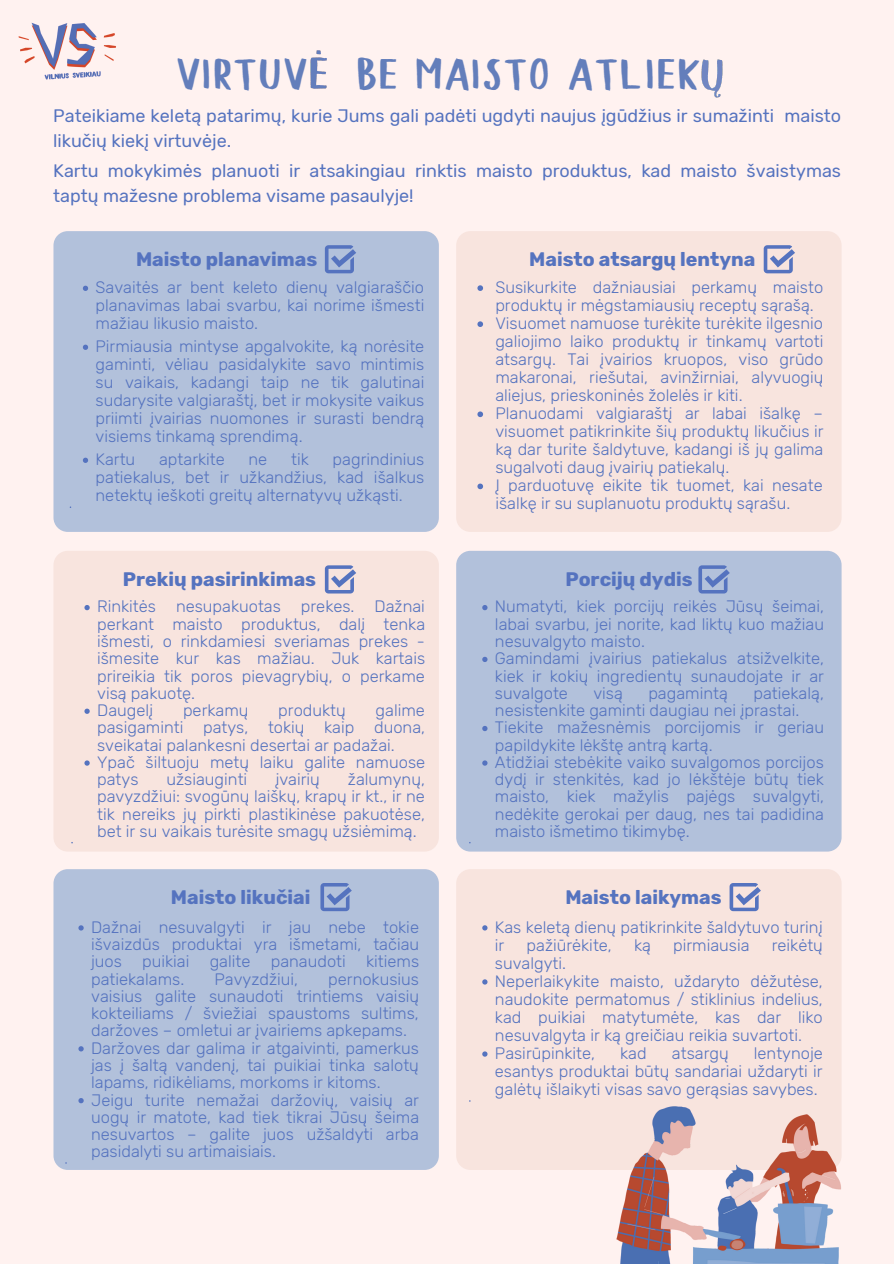
<style>
.page{position:relative;width:894px;height:1264px;background:#fff}
.page>*{position:absolute;margin:0;border:0;box-sizing:border-box;transform-origin:0 0}
.t1{font:45px "Blodders";letter-spacing:.035em;color:#637ebb}
.t2{font:700 19.5px "Rubik";color:#5573bf}
.t3{font:18px/25px "Rubik";color:#5573bf}
.t4{font:300 16.5px/17.2px "Rubik";color:#5573bf;text-align:justify}
</style>
<div class="page">
<div style="left:0;top:0;width:893px;height:1263px;background:#fff2f0"></div>
<img style="left:18px;top:22px;width:98px;height:58px">
<div style="left:53px;top:231px;width:386px;height:301px;background:#b2c1db;border-radius:14px"></div>
<div style="left:53px;top:551px;width:386px;height:300px;background:#f8e4de;border-radius:14px"></div>
<div style="left:456px;top:231px;width:385px;height:301px;background:#f8e4de;border-radius:14px"></div>
<div style="left:456px;top:551px;width:385px;height:300px;background:#b2c1db;border-radius:14px"></div>
<svg style="left:325px;top:245px;width:31px;height:28px"></svg>
<svg style="left:763px;top:245px;width:31px;height:28px"></svg>
<svg style="left:325px;top:565px;width:31px;height:28px"></svg>
<svg style="left:698px;top:565px;width:31px;height:28px"></svg>
<div style="left:53px;top:869px;width:386px;height:300px;background:#b2c1db;border-radius:14px"></div>
<div style="left:456px;top:869px;width:385px;height:300px;background:#f8e4de;border-radius:14px"></div>
<svg style="left:320px;top:883px;width:32px;height:28px"></svg>
<img style="left:582px;top:1103px;width:260px;height:160px">
<svg style="left:729px;top:883px;width:31px;height:28px"></svg>
<img style="left:310px;top:51px;width:17px;height:38px">
<img style="left:701px;top:59px;width:21px;height:38px">
<svg style="left:83px;top:286px;width:5px;height:5px"></svg>
<svg style="left:83px;top:344px;width:5px;height:6px"></svg>
<svg style="left:83px;top:457px;width:5px;height:6px"></svg>
<svg style="left:477px;top:285px;width:6px;height:6px"></svg>
<svg style="left:477px;top:321px;width:6px;height:6px"></svg>
<svg style="left:477px;top:411px;width:6px;height:6px"></svg>
<svg style="left:477px;top:483px;width:6px;height:6px"></svg>
<svg style="left:84px;top:605px;width:6px;height:5px"></svg>
<svg style="left:84px;top:708px;width:6px;height:6px"></svg>
<svg style="left:84px;top:760px;width:6px;height:5px"></svg>
<svg style="left:482px;top:605px;width:5px;height:5px"></svg>
<svg style="left:482px;top:656px;width:5px;height:6px"></svg>
<svg style="left:482px;top:726px;width:5px;height:5px"></svg>
<svg style="left:482px;top:760px;width:5px;height:5px"></svg>
<svg style="left:78px;top:925px;width:6px;height:5px"></svg>
<svg style="left:78px;top:1046px;width:6px;height:5px"></svg>
<svg style="left:78px;top:1098px;width:6px;height:5px"></svg>
<svg style="left:482px;top:925px;width:5px;height:5px"></svg>
<svg style="left:482px;top:979px;width:5px;height:5px"></svg>
<svg style="left:482px;top:1051px;width:5px;height:5px"></svg>
<p class="t1" style="left:178px;top:56px;width:524px">VIRTUV BE MAISTO ATLIEK</p>
<p class="t3" style="left:53px;top:104px;width:789px">Pateikiame keletą patarimų, kurie Jums gali padėti ugdyti naujus įgūdžius ir sumažinti maisto likučių kiekį virtuvėje.</p>
<p class="t3" style="left:53px;top:158px;width:789px">Kartu mokykimės planuoti ir atsakingiau rinktis maisto produktus, kad maisto švaistymas taptų mažesne problema visame pasaulyje!</p>
<p class="t2" style="left:136px;top:248px;width:183px">Maisto planavimas</p>
<p class="t4" style="left:95px;top:278px;width:330px;line-height:18px">Savaitės ar bent keleto dienų valgiaraščio planavimas labai svarbu, kai norime išmesti mažiau likusio maisto.</p>
<p class="t4" style="left:95px;top:337px;width:330px;line-height:18px">Pirmiausia mintyse apgalvokite, ką norėsite gaminti, vėliau pasidalykite savo mintimis su vaikais, kadangi taip ne tik galutinai sudarysite valgiaraštį, bet ir mokysite vaikus priimti įvairias nuomones ir surasti bendrą visiems tinkamą sprendimą.</p>
<p class="t4" style="left:95px;top:451px;width:41px">Kartu</p>
<p class="t4" style="left:159px;top:451px;width:67px">aptarkite</p>
<p class="t4" style="left:248px;top:451px;width:20px">ne</p>
<p class="t4" style="left:291px;top:451px;width:19px">tik</p>
<p class="t4" style="left:95px;top:450px;width:330px;line-height:18px;text-indent:237px">pagrindinius patiekalus, bet ir užkandžius, kad išalkus netektų ieškoti greitų alternatyvų užkąsti.</p>
<p class="t2" style="left:123px;top:568px;width:194px">Prekių pasirinkimas</p>
<p class="t4" style="left:97px;top:598px;width:329px">Rinkitės nesupakuotas prekes. Dažnai perkant maisto produktus, dalį tenka išmesti, o rinkdamiesi sveriamas prekes - išmesite kur kas mažiau. Juk kartais prireikia tik poros pievagrybių, o perkame visą pakuotę.</p>
<p class="t4" style="left:97px;top:702px;width:58px">Daugelį</p>
<p class="t4" style="left:183px;top:702px;width:67px">perkamų</p>
<p class="t4" style="left:278px;top:702px;width:69px">produktų</p>
<p class="t4" style="left:97px;top:702px;width:329px;text-indent:278px">galime pasigaminti patys, tokių kaip duona, sveikatai palankesni desertai ar padažai.</p>
<p class="t4" style="left:97px;top:753px;width:329px">Ypač šiltuoju metų laiku galite namuose patys</p>
<p class="t4" style="left:97px;top:771px;width:329px;text-indent:251px">žalumynų, pavyzdžiui: svogūnų laiškų, krapų ir kt., ir ne tik nereiks jų pirkti plastikinėse pakuotėse, bet ir su vaikais turėsite smagų užsiėmimą.</p>
<p class="t4" style="left:166px;top:771px;width:82px">užsiauginti</p>
<p class="t4" style="left:275px;top:771px;width:46px">įvairių</p>
<p class="t2" style="left:171px;top:885px;width:141px">Maisto likučiai</p>
<p class="t4" style="left:91px;top:918px;width:329px">Dažnai nesuvalgyti ir jau nebe tokie išvaizdūs produktai yra išmetami, tačiau juos puikiai galite panaudoti kitiems patiekalams.</p>
<p class="t4" style="left:214px;top:970px;width:85px">Pavyzdžiui,</p>
<p class="t4" style="left:91px;top:970px;width:329px;text-indent:237px">pernokusius vaisius galite sunaudoti trintiems vaisių kokteiliams / šviežiai spaustoms sultims, daržoves – omletui ar įvairiems apkepams.</p>
<p class="t4" style="left:91px;top:1039px;width:329px">Daržoves dar galima ir atgaivinti, pamerkus jas į šaltą vandenį, tai puikiai tinka salotų lapams, ridikėliams, morkoms ir kitoms.</p>
<p class="t4" style="left:91px;top:1091px;width:329px">Jeigu turite nemažai daržovių, vaisių ar uogų ir matote, kad tiek tikrai Jūsų šeima nesuvartos – galite juos užšaldyti arba pasidalyti su artimaisiais.</p>
<p class="t2" style="left:529px;top:248px;width:228px">Maisto atsargų lentyna</p>
<p class="t4" style="left:495px;top:278px;width:329px;line-height:18px">Susikurkite dažniausiai perkamų maisto produktų ir mėgstamiausių receptų sąrašą.</p>
<p class="t4" style="left:495px;top:314px;width:329px;line-height:18px">Visuomet namuose turėkite turėkite ilgesnio galiojimo laiko produktų ir tinkamų vartoti atsargų. Tai įvairios kruopos, viso grūdo makaronai, riešutai, avinžirniai, alyvuogių aliejus, prieskoninės žolelės ir kiti.</p>
<p class="t4" style="left:495px;top:405px;width:329px;line-height:18px">Planuodami valgiaraštį ar labai išalkę – visuomet patikrinkite šių produktų likučius ir ką dar turite šaldytuve, kadangi iš jų galima sugalvoti daug įvairių patiekalų.</p>
<p class="t4" style="left:495px;top:477px;width:329px;line-height:18px">Į parduotuvę eikite tik tuomet, kai nesate išalkę ir su suplanuotu produktų sąrašu.</p>
<p class="t2" style="left:565px;top:568px;width:129px">Porcijų dydis</p>
<p class="t4" style="left:495px;top:598px;width:330px">Numatyti, kiek porcijų reikės Jūsų šeimai, labai svarbu, jei norite, kad liktų kuo mažiau nesuvalgyto maisto.</p>
<p class="t4" style="left:495px;top:650px;width:330px">Gamindami įvairius patiekalus atsižvelkite, kiek ir kokių ingredientų sunaudojate ir ar suvalgote</p>
<p class="t4" style="left:495px;top:684px;width:330px;text-indent:258px">patiekalą, nesistenkite gaminti daugiau nei įprastai.</p>
<p class="t4" style="left:495px;top:719px;width:330px">Tiekite mažesnėmis porcijomis ir geriau papildykite lėkštę antrą kartą.</p>
<p class="t4" style="left:495px;top:753px;width:330px">Atidžiai stebėkite vaiko suvalgomos porcijos dydį ir stenkitės, kad jo lėkštėje būtų tiek maisto, kiek mažylis pajėgs suvalgyti, nedėkite gerokai per daug, nes tai padidina maisto išmetimo tikimybę.</p>
<p class="t4" style="left:593px;top:684px;width:31px">visą</p>
<p class="t4" style="left:648px;top:684px;width:81px">pagamintą</p>
<p class="t2" style="left:565px;top:885px;width:158px">Maisto laikymas</p>
<p class="t4" style="left:495px;top:918px;width:329px;line-height:18px">Kas keletą dienų patikrinkite šaldytuvo turinį ir</p>
<p class="t4" style="left:526px;top:936px;width:87px">pažiūrėkite,</p>
<p class="t4" style="left:634px;top:936px;width:18px">ką</p>
<p class="t4" style="left:673px;top:936px;width:78px">pirmiausia</p>
<p class="t4" style="left:771px;top:936px;width:53px">reikėtų</p>
<p class="t4" style="left:495px;top:954px;width:73px">suvalgyti.</p>
<p class="t4" style="left:495px;top:972px;width:329px;line-height:18px">Neperlaikykite maisto, uždaryto dėžutėse, naudokite permatomus / stiklinius indelius, kad puikiai matytumėte, kas dar liko nesuvalgyta ir ką greičiau reikia suvartoti.</p>
<p class="t4" style="left:495px;top:1044px;width:102px">Pasirūpinkite,</p>
<p class="t4" style="left:620px;top:1044px;width:28px">kad</p>
<p class="t4" style="left:671px;top:1044px;width:58px">atsargų</p>
<p class="t4" style="left:495px;top:1044px;width:329px;line-height:18px;text-indent:259px">lentynoje esantys produktai būtų sandariai uždaryti ir galėtų išlaikyti visas savo gerąsias savybes.</p>
</div>
